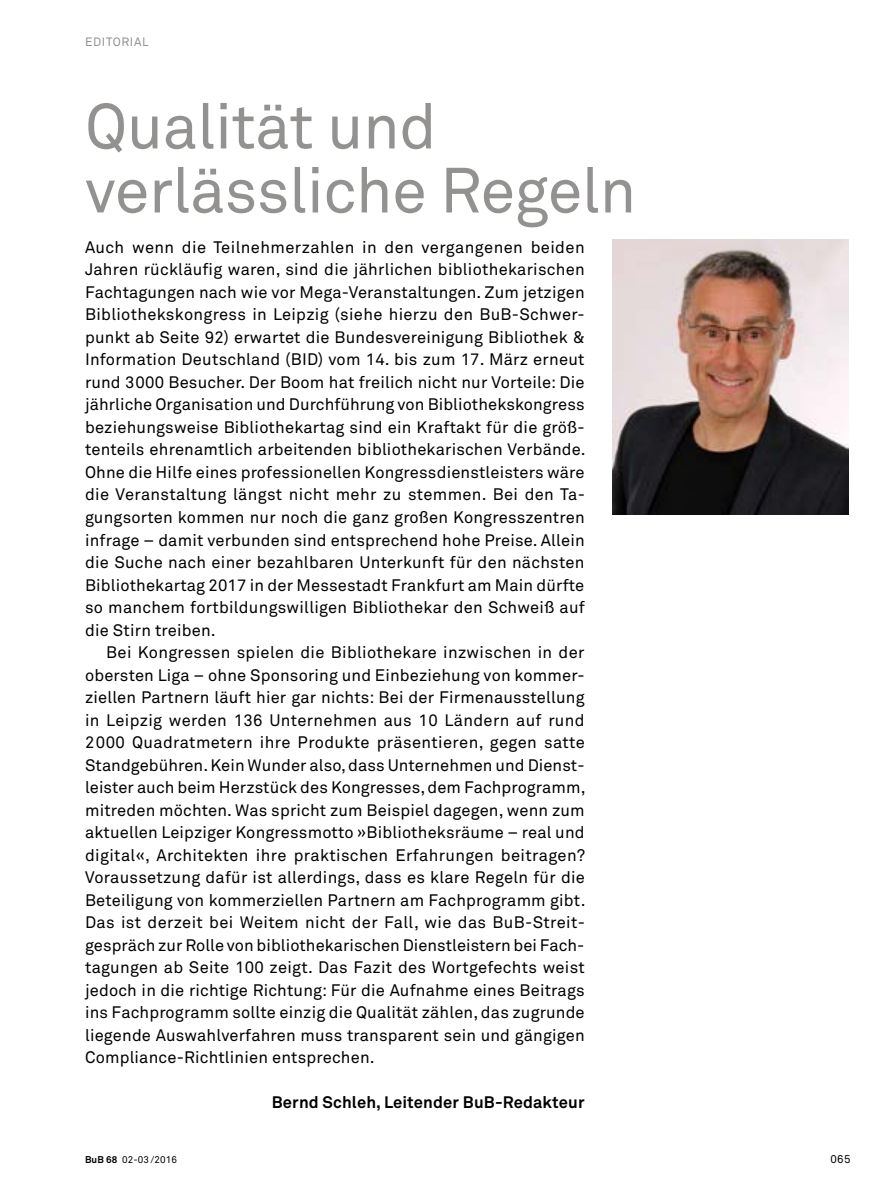
<style>
.page{position:relative;width:893px;height:1191px;background:#fff}
.page>*{position:absolute;margin:0;border:0;box-sizing:border-box;transform-origin:0 0}
.t1{font:63px/64.1px "Akkurat Pro";letter-spacing:-.01em;color:#949290}
.t2{font:16.5px/22.5px "Akkurat Pro";letter-spacing:.01em;color:#000;text-align:justify}
.t3{font:700 16.5px "Akkurat Pro";letter-spacing:.01em;color:#000}
.t4{font:12px "Akkurat Pro";letter-spacing:.05em;color:#949290}
.t5{font:11.25px "Akkurat Pro";color:#000}
.t6{font:9.75px "Akkurat Pro";letter-spacing:.01em;color:#000}
.s1{font-weight:700}
</style>
<div class="page">
<img style="left:612px;top:240px;width:236px;height:274px">
<p class="t4" style="left:85px;top:35px;width:65px">EDITORIAL</p>
<h1 class="t1" style="left:85px;top:95px;width:553px">Qualität und verlässliche Regeln</h1>
<p class="t2" style="left:85px;top:236px;width:502px">Auch wenn die Teilnehmerzahlen in den vergangenen beiden Jahren rückläufig waren, sind die jährlichen bibliothekarischen Fachtagungen nach wie vor Mega-Veranstaltungen. Zum jetzigen Bibliothekskongress in Leipzig (siehe hierzu den BuB-Schwer&shy;punkt ab Seite 92) erwartet die Bundesvereinigung Bibliothek &amp; Information Deutschland (BID) vom 14. bis zum 17. März erneut rund 3000 Besucher. Der Boom hat freilich nicht nur Vorteile: Die jährliche Organisation und Durchführung von Bibliothekskongress beziehungsweise Bibliothekartag sind ein Kraftakt für die größ&shy;tenteils ehrenamtlich arbeitenden bibliothekarischen Verbände.<br>Ohne die Hilfe eines professionellen Kongressdienstleisters wäre die Veranstaltung längst nicht mehr zu stemmen. Bei den Ta&shy;gungsorten kommen nur noch die ganz großen Kongresszentren infrage – damit verbunden sind entsprechend hohe Preise. Allein die Suche nach einer bezahlbaren Unterkunft für den nächsten Bibliothekartag 2017 in der Messestadt Frankfurt am Main dürfte so manchem fortbildungswilligen Bibliothekar den Schweiß auf die Stirn treiben.</p>
<p class="t2" style="left:85px;top:641px;width:502px;text-indent:21px">Bei Kongressen spielen die Bibliothekare inzwischen in der obersten Liga – ohne Sponsoring und Einbeziehung von kommer&shy;ziellen Partnern läuft hier gar nichts: Bei der Firmenausstellung in Leipzig werden 136 Unternehmen aus 10 Ländern auf rund 2000 Quadratmetern ihre Produkte präsentieren, gegen satte Standgebühren. Kein Wunder also, dass Unternehmen und Dienst&shy;leister auch beim Herzstück des Kongresses, dem Fachprogramm, mitreden möchten. Was spricht zum Beispiel dagegen, wenn zum aktuellen Leipziger Kongressmotto »Bibliotheksräume – real und digital«, Architekten ihre praktischen Erfahrungen beitragen?<br>Voraussetzung dafür ist allerdings, dass es klare Regeln für die Beteiligung von kommerziellen Partnern am Fachprogramm gibt.<br>Das ist derzeit bei Weitem nicht der Fall, wie das BuB-Streit&shy;gespräch zur Rolle von bibliothekarischen Dienstleistern bei Fach&shy;tagungen ab Seite 100 zeigt. Das Fazit des Wortgefechts weist jedoch in die richtige Richtung: Für die Aufnahme eines Beitrags ins Fachprogramm sollte einzig die Qualität zählen, das zugrunde liegende Auswahlverfahren muss transparent sein und gängigen Compliance-Richtlinien entsprechen.</p>
<p class="t3" style="left:272px;top:1092px;width:314px">Bernd Schleh, Leitender BuB-Redakteur</p>
<p class="t6" style="left:85px;top:1154px;width:93px"><span class="s1">BuB 68</span> 02-03 /2016</p>
<p class="t5" style="left:830px;top:1152px;width:21px">065</p>
</div>
